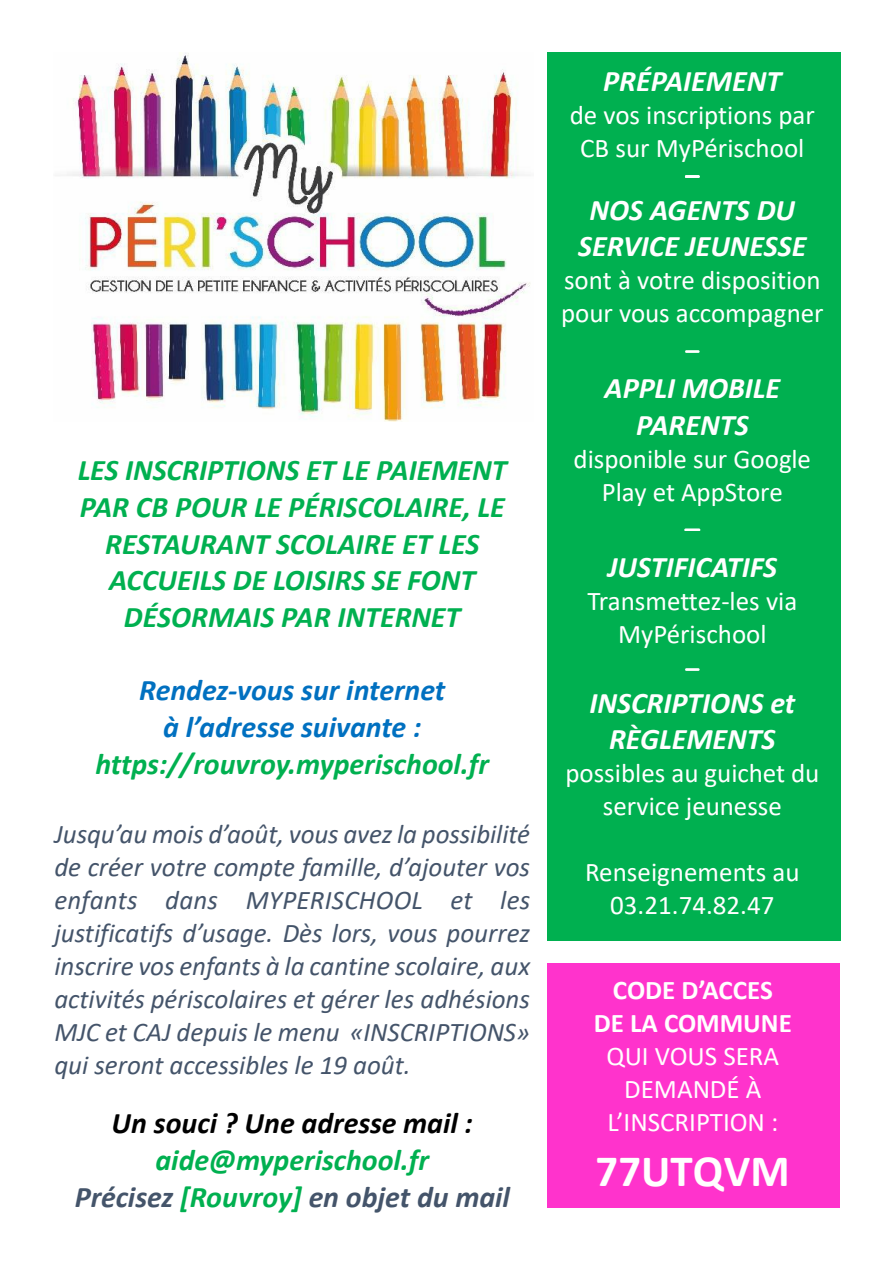
<style>
.page{position:relative;width:893px;height:1263px;background:#fff}
.page>*{position:absolute;margin:0;border:0;box-sizing:border-box;transform-origin:0 0}
.t1{font:700 45px "Calibri";color:#fff}
.t2{font:italic 700 30px/36.6px "Calibri";color:#00b050;text-align:center}
.t3{font:italic 700 30px/36.6px "Calibri";color:#fff;text-align:center}
.t4{font:italic 700 30px/36.6px "Calibri";color:#0070c0;text-align:center}
.t5{font:italic 700 30px "Calibri";color:#000}
.t6{font:30px "Calibri";color:#fff}
.t7{font:italic 27px/33px "Calibri";color:#44546a;text-align:justify}
.t8{font:27px/33px "Calibri";color:#fff;text-align:center}
.t9{font:700 27px/33px "Calibri";color:#fff;text-align:center}
.s1{color:#44546a}
</style>
<div class="page">
<div style="left:547px;top:53px;width:294px;height:888px;background:#00b050"></div>
<div style="left:547px;top:963px;width:293px;height:245px;background:#f3c"></div>
<img style="left:66px;top:53px;width:465px;height:368px">
<p class="t2" style="left:78px;top:455px;width:430px">LES INSCRIPTIONS ET LE PAIEMENT<br>PAR CB POUR LE PÉRISCOLAIRE, LE<br>RESTAURANT SCOLAIRE ET LES<br>ACCUEILS DE LOISIRS SE FONT<br>DÉSORMAIS PAR INTERNET</p>
<p class="t4" style="left:139px;top:674px;width:307px">Rendez-vous sur internet à l’adresse suivante :</p>
<p class="t2" style="left:95px;top:748px;width:395px">https://rouvroy.myperischool.fr</p>
<p class="t7" style="left:54px;top:820px;width:477px">Jusqu’au mois d’août, vous avez la possibilité de créer votre compte famille, d’ajouter vos enfants dans MYPERISCHOOL et les justificatifs d’usage. Dès lors, vous pourrez inscrire vos enfants à la cantine scolaire, aux activités périscolaires et gérer les adhésions MJC et CAJ depuis le menu «INSCRIPTIONS» qui seront accessibles le 19 août.</p>
<p class="t5" style="left:112px;top:1111px;width:363px">Un souci ? Une adresse mail :</p>
<p class="t2" style="left:75px;top:1144px;width:437px">aide@myperischool.fr<br><span class="s1">Précisez</span> [Rouvroy] <span class="s1">en objet du mail</span></p>
<p class="t3" style="left:603px;top:65px;width:180px">PRÉPAIEMENT</p>
<p class="t8" style="left:570px;top:101px;width:247px">de vos inscriptions par<br>CB sur MyPérischool</p>
<p class="t8" style="left:692px;top:160px;width:15px">̶</p>
<p class="t3" style="left:578px;top:194px;width:230px">NOS AGENTS DU<br>SERVICE JEUNESSE</p>
<p class="t8" style="left:561px;top:266px;width:264px;text-align:left">sont à votre disposition pour vous accompagner</p>
<p class="t8" style="left:692px;top:335px;width:15px">̶</p>
<p class="t3" style="left:605px;top:372px;width:177px">APPLI MOBILE<br>PARENTS</p>
<p class="t8" style="left:574px;top:444px;width:239px">disponible sur Google<br>Play et AppStore</p>
<p class="t6" style="left:692px;top:515px;width:17px">̶</p>
<p class="t3" style="left:608px;top:551px;width:171px">JUSTIFICATIFS</p>
<p class="t8" style="left:587px;top:587px;width:211px">Transmettez-les via<br>MyPérischool<br>̶</p>
<p class="t3" style="left:589px;top:687px;width:207px">INSCRIPTIONS et<br>RÈGLEMENTS</p>
<p class="t8" style="left:565px;top:759px;width:256px">possibles au guichet du service jeunesse</p>
<p class="t8" style="left:585px;top:858px;width:216px">Renseignements au<br>03.21.74.82.47</p>
<p class="t9" style="left:594px;top:975px;width:199px">CODE D’ACCES<br>DE LA COMMUNE</p>
<p class="t8" style="left:606px;top:1041px;width:174px">QUI VOUS SERA<br>DEMANDÉ À<br>L’INSCRIPTION :</p>
<h1 class="t1" style="left:596px;top:1152px;width:196px">77UTQVM</h1>
</div>
